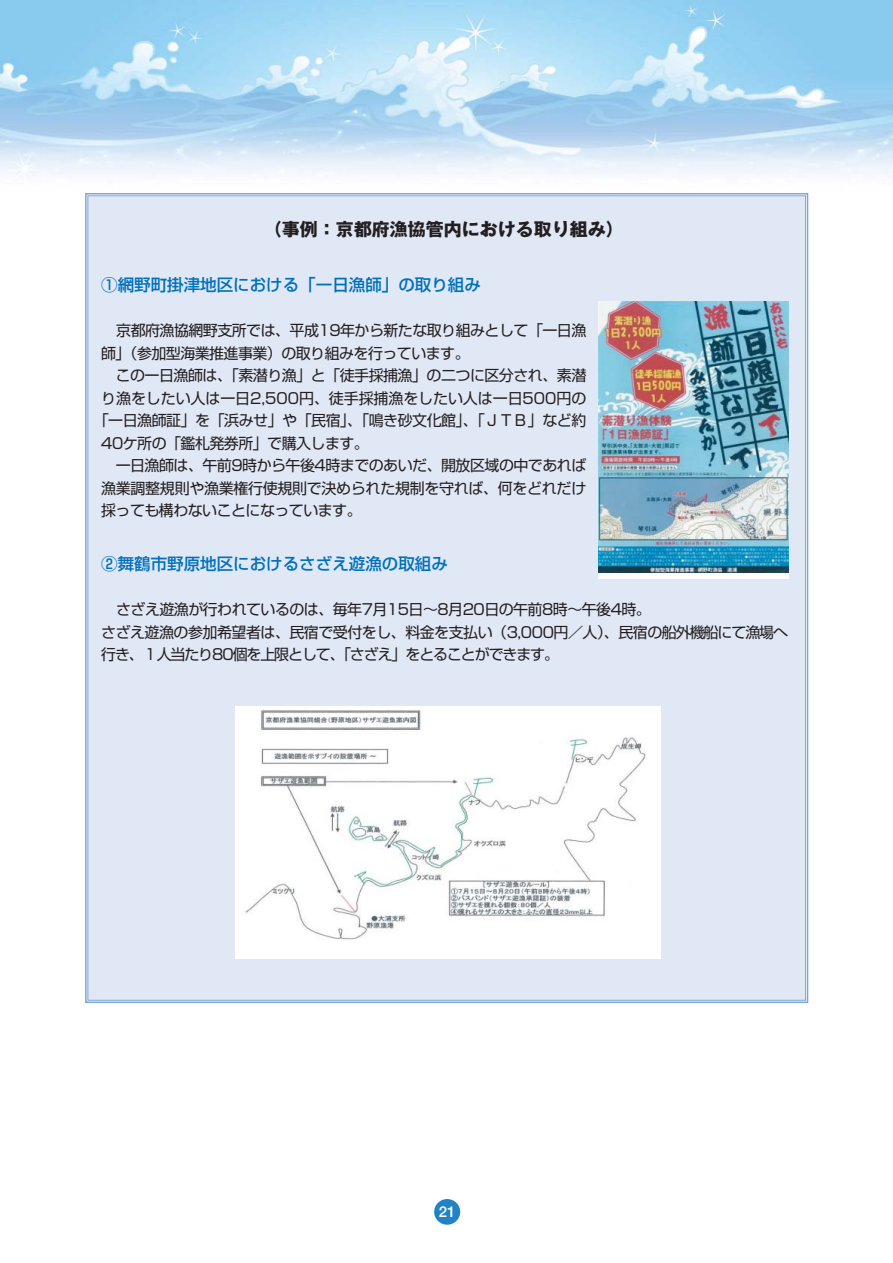
<style>
.page{position:relative;width:893px;height:1263px;background:#fff}
.page>*{position:absolute;margin:0;border:0;box-sizing:border-box;transform-origin:0 0}
.t1{font:700 18px "Gothic MB101";color:#231f20}
.t2{font:500 16.5px "Shin Go";color:#0071bc}
.t3{font:15px/22.5px "Shin Go";letter-spacing:-.035em;color:#231f20}
.t4{font:15px "Shin Go";letter-spacing:-.005em;color:#231f20}
.t5{font:700 15px "Futo Go B101";color:#fff}
</style>
<div class="page">
<img style="left:0;top:0;width:892px;height:199px">
<div style="left:434px;top:1199px;width:26px;height:26px;background:#2183c6;border-radius:50%"></div>
<div style="left:88px;top:196px;width:717px;height:804px;background:#e0e7f5"></div>
<img style="left:235px;top:706px;width:425px;height:252px">
<div style="left:598px;top:301px;width:190px;height:278px;background:#fff"></div>
<img style="left:598px;top:301px;width:190px;height:272px">
<p class="t1" style="left:264px;top:222px;width:361px">（事例：京都府漁協管内における取り組み）</p>
<p class="t2" style="left:101px;top:279px;width:381px">①網野町掛津地区における「一日漁師」の取り組み</p>
<p class="t3" style="left:101px;top:321px;width:486px;text-indent:15px">京都府漁協網野支所では、平成19年から新たな取り組みとして「一日漁師」（参加型海業推進事業）の取り組みを行っています。</p>
<p class="t3" style="left:116px;top:366px;width:472px">この一日漁師は、「素潜り漁」と「徒手採捕漁」の二つに区分され、素潜</p>
<p class="t4" style="left:101px;top:393px;width:486px">り漁をしたい人は一日2,500円、徒手採捕漁をしたい人は一日500円の</p>
<p class="t3" style="left:94px;top:411px;width:494px">「一日漁師証」を「浜みせ」や「民宿」、「鳴き砂文化館」、「ＪＴＢ」など約</p>
<p class="t3" style="left:101px;top:434px;width:269px">40ケ所の「鑑札発券所」で購入します。</p>
<p class="t3" style="left:116px;top:456px;width:472px">一日漁師は、午前9時から午後4時までのあいだ、開放区域の中であれば</p>
<p class="t3" style="left:101px;top:479px;width:486px">漁業調整規則や漁業権行使規則で決められた規制を守れば、何をどれだけ</p>
<p class="t3" style="left:101px;top:501px;width:262px">採っても構わないことになっています。</p>
<p class="t2" style="left:101px;top:558px;width:348px">②舞鶴市野原地区におけるさざえ遊漁の取組み</p>
<p class="t3" style="left:101px;top:600px;width:688px;text-indent:15px">さざえ遊漁が行われているのは、毎年7月15日～8月20日の午前8時～午後4時。<br>さざえ遊漁の参加希望者は、民宿で受付をし、料金を支払い（3,000円／人）、民宿の船外機船にて漁場へ行き、１人当たり80個を上限として、「さざえ」をとることができます。</p>
<p class="t5" style="left:439px;top:1206px;width:18px">21</p>
</div>
